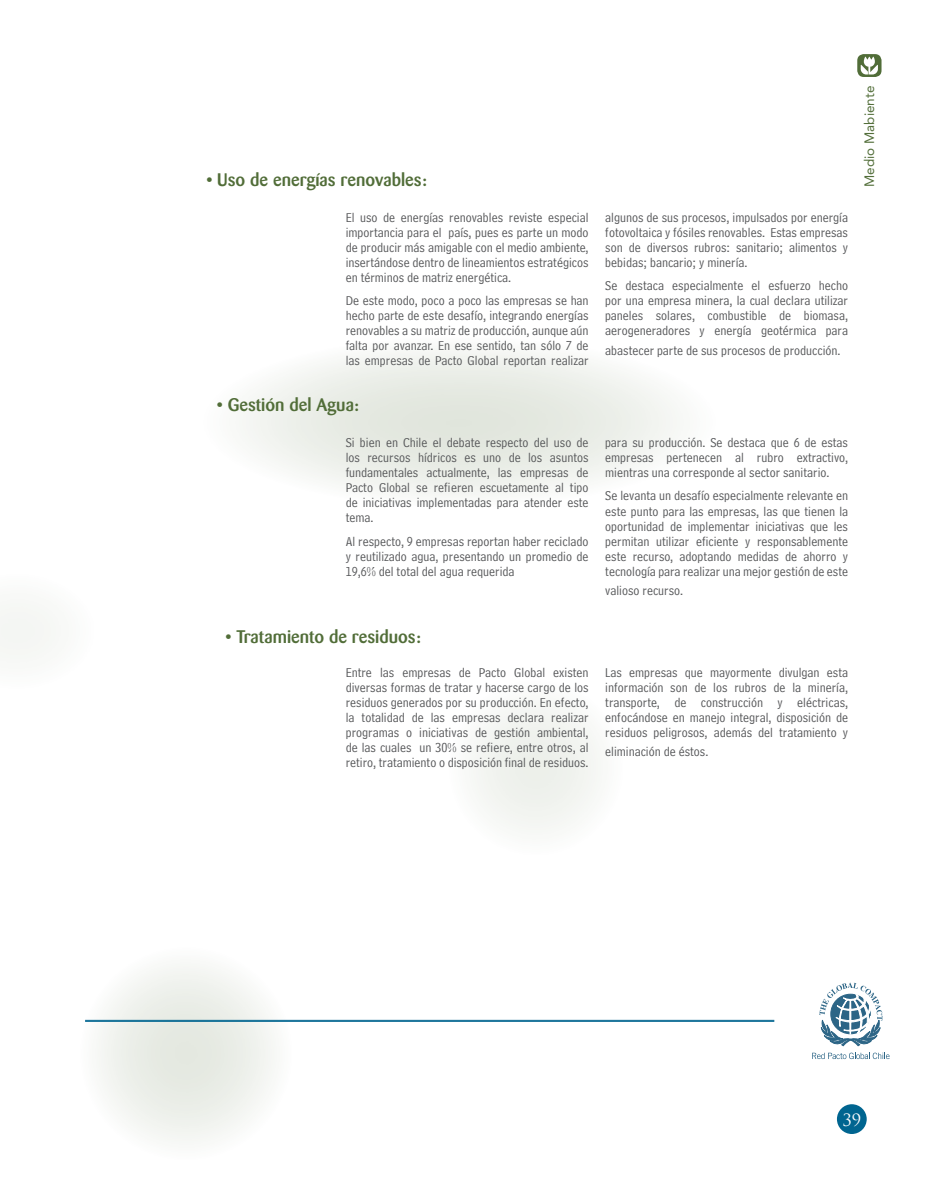
<style>
.page{position:relative;width:936px;height:1191px;background:#fff}
.page>*{position:absolute;margin:0;border:0;box-sizing:border-box;transform-origin:0 0}
.t1{font:500 18px "Barmeno";color:#516d38}
.t2{font:16.5px "Trajan Pro";color:#fff}
.t3{font:13.5px/15px "Bell Centennial Std Address";color:#57585a;text-align:justify}
.t4{font:13.5px "Avenir LT Std";color:#516d38}
</style>
<div class="page">
<div style="left:0;top:606px;width:51px;height:49px;background:#f5f6f4"></div>
<div style="left:473px;top:704px;width:125px;height:126px;background:#f3f5f1"></div>
<svg style="left:85px;top:966px;width:208px;height:175px;fill:#f2f4f0"></svg>
<svg style="left:242px;top:350px;width:435px;height:146px;fill:#eef1ec"></svg>
<svg style="left:857px;top:54px;width:24px;height:23px"></svg>
<svg style="left:860px;top:57px;width:17px;height:17px"></svg>
<hr style="left:85px;top:1020px;width:689px;height:1px;background:#006590">
<hr style="left:85px;top:1021px;width:689px;height:1px;background:#006590">
<svg style="left:812px;top:1052px;width:77px;height:7px"></svg>
<svg style="left:819px;top:982px;width:63px;height:63px"></svg>
<div style="left:836px;top:1104px;width:30px;height:30px;background:#006590;border-radius:50%"></div>
<p class="t1" style="left:206px;top:169px;width:222px">• Uso de energías renovables:</p>
<p class="t3" style="left:346px;top:210px;width:244px">El uso de energías renovables reviste especial importancia para el país, pues es parte un modo de producir más amigable con el medio ambiente, insertándose dentro de lineamientos estratégicos en términos de matriz energética.</p>
<p class="t3" style="left:346px;top:293px;width:244px">De este modo, poco a poco las empresas se han hecho parte de este desafío, integrando energías renovables a su matriz de producción, aunque aún falta por avanzar. En ese sentido, tan sólo 7 de las empresas de Pacto Global reportan realizar</p>
<p class="t1" style="left:217px;top:394px;width:144px">• Gestión del Agua:</p>
<p class="t3" style="left:346px;top:435px;width:244px">Si bien en Chile el debate respecto del uso de los recursos hídricos es uno de los asuntos fundamentales actualmente, las empresas de Pacto Global se refieren escuetamente al tipo de iniciativas implementadas para atender este tema.</p>
<p class="t3" style="left:346px;top:533px;width:244px">Al respecto, 9 empresas reportan haber reciclado y reutilizado agua, presentando un promedio de 19,6% del total del agua requerida</p>
<p class="t1" style="left:225px;top:626px;width:197px">• Tratamiento de residuos:</p>
<p class="t3" style="left:605px;top:210px;width:244px">algunos de sus procesos, impulsados por energía fotovoltaica y fósiles renovables. Estas empresas son de diversos rubros: sanitario; alimentos y bebidas; bancario; y minería.</p>
<p class="t3" style="left:605px;top:278px;width:244px">Se destaca especialmente el esfuerzo hecho por una empresa minera, la cual declara utilizar paneles solares, combustible de biomasa, aerogeneradores y energía geotérmica para</p>
<p class="t3" style="left:605px;top:343px;width:237px">abastecer parte de sus procesos de producción.</p>
<p class="t3" style="left:605px;top:435px;width:244px">para su producción. Se destaca que 6 de estas empresas pertenecen al rubro extractivo, mientras una corresponde al sector sanitario.</p>
<p class="t3" style="left:605px;top:488px;width:244px">Se levanta un desafío especialmente relevante en este punto para las empresas, las que tienen la oportunidad de implementar iniciativas que les permitan utilizar eficiente y responsablemente este recurso, adoptando medidas de ahorro y tecnología para realizar una mejor gestión de este</p>
<p class="t3" style="left:605px;top:583px;width:79px">valioso recurso.</p>
<p class="t3" style="left:346px;top:664px;width:244px">Entre las empresas de Pacto Global existen diversas formas de tratar y hacerse cargo de los residuos generados por su producción. En efecto, la totalidad de las empresas declara realizar programas o iniciativas de gestión ambiental, de las cuales un 30% se refiere, entre otros, al retiro, tratamiento o disposición final de residuos.</p>
<p class="t3" style="left:605px;top:664px;width:244px">Las empresas que mayormente divulgan esta información son de los rubros de la minería, transporte, de construcción y eléctricas, enfocándose en manejo integral, disposición de residuos peligrosos, además del tratamiento y</p>
<p class="t3" style="left:605px;top:744px;width:105px">eliminación de éstos.</p>
<p class="t4" style="left:861px;top:187px;width:103px;rotate:-90deg">Medio Mabiente</p>
<p class="t2" style="left:842px;top:1109px;width:20px">39</p>
</div>
